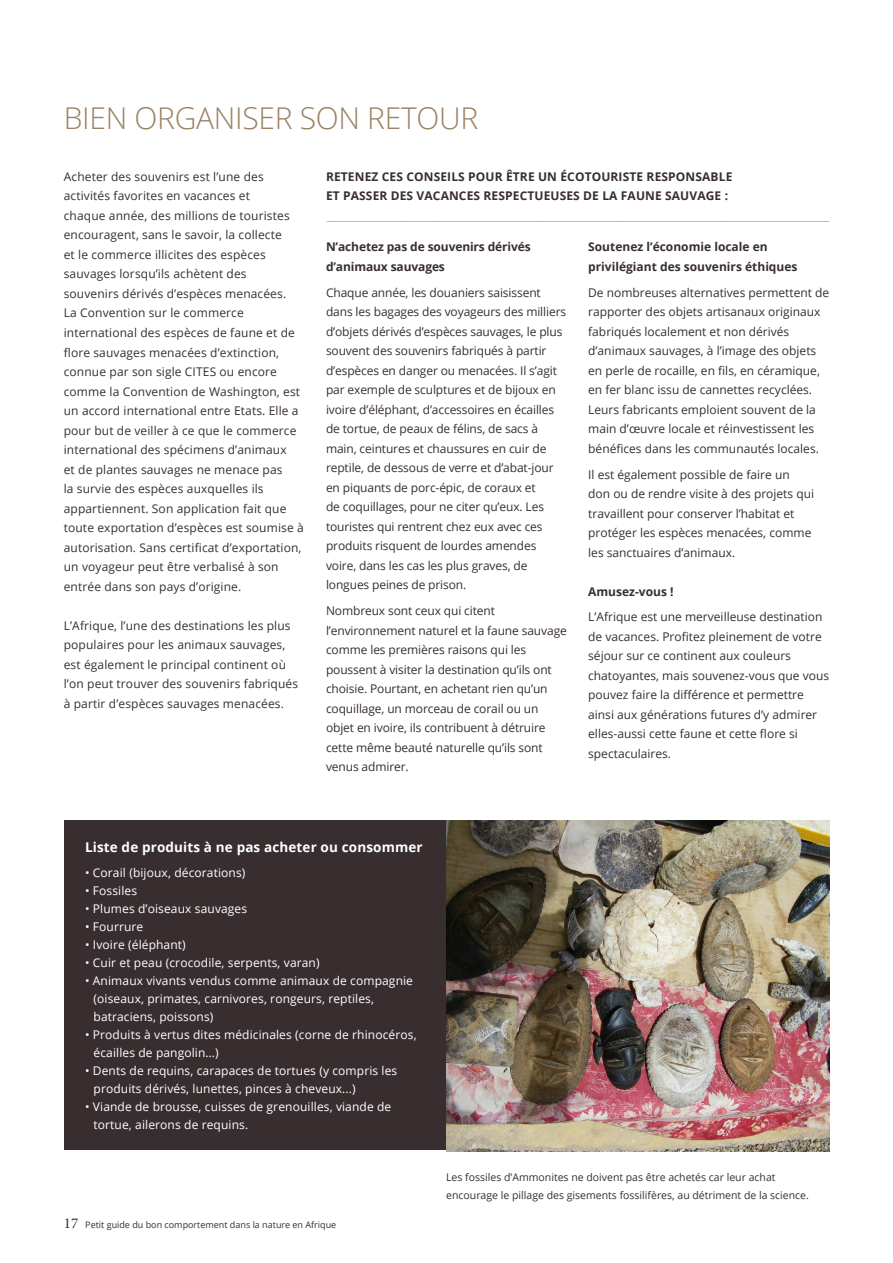
<style>
.page{position:relative;width:893px;height:1263px;background:#fff}
.page>*{position:absolute;margin:0;border:0;box-sizing:border-box;transform-origin:0 0}
.t1{font:300 30px "Open Sans";letter-spacing:-.01em;color:#998162}
.t2{font:700 13.5px "Open Sans";letter-spacing:.01em;color:#fff}
.t3{font:12px/19.5px "Open Sans";color:#382e30}
.t4{font:12px/18px "Open Sans";letter-spacing:.01em;color:#fff}
.t5{font:300 12px "Open Sans";color:#998162}
.t6{font:700 12px/19.5px "Open Sans";color:#382e30}
.t7{font:10.5px/18px "Open Sans";color:#382e30}
.t8{font:9px "Open Sans";color:#382e30}
.s1{font-family:"Minion Pro";font-size:15px}
</style>
<div class="page">
<div style="left:64px;top:821px;width:382px;height:329px;background:#382e30"></div>
<img style="left:446px;top:821px;width:383px;height:331px">
<p class="t1" style="left:64px;top:98px;width:416px">BIEN ORGANISER SON RETOUR</p>
<p class="t3" style="left:64px;top:167px;width:242px">Acheter des souvenirs est l’une des activités favorites en vacances et<br>chaque année, des millions de touristes encouragent, sans le savoir, la collecte<br>et le commerce illicites des espèces sauvages lorsqu’ils achètent des souvenirs dérivés d’espèces menacées.<br>La Convention sur le commerce international des espèces de faune et de flore sauvages menacées d’extinction, connue par son sigle CITES ou encore comme la Convention de Washington, est un accord international entre Etats. Elle a pour but de veiller à ce que le commerce international des spécimens d’animaux<br>et de plantes sauvages ne menace pas<br>la survie des espèces auxquelles ils appartiennent. Son application fait que toute exportation d’espèces est soumise à autorisation. Sans certificat d’exportation, un voyageur peut être verbalisé à son entrée dans son pays d’origine.</p>
<p class="t3" style="left:64px;top:615px;width:236px">L’Afrique, l’une des destinations les plus populaires pour les animaux sauvages, est également le principal continent où l’on peut trouver des souvenirs fabriqués à partir d’espèces sauvages menacées.</p>
<p class="t6" style="left:326px;top:167px;width:408px">RETENEZ CES CONSEILS POUR ÊTRE UN ÉCOTOURISTE RESPONSABLE<br>ET PASSER DES VACANCES RESPECTUEUSES DE LA FAUNE SAUVAGE :</p>
<p class="t5" style="left:326px;top:212px;width:505px">--------------------------------------------------------------------------------------------------------------------------------------------------------------------------------------------------------------------------</p>
<p class="t6" style="left:326px;top:237px;width:206px">N’achetez pas de souvenirs dérivés d’animaux sauvages</p>
<p class="t3" style="left:326px;top:282px;width:242px">Chaque année, les douaniers saisissent dans les bagages des voyageurs des milliers d’objets dérivés d’espèces sauvages, le plus souvent des souvenirs fabriqués à partir d’espèces en danger ou menacées. Il s’agit par exemple de sculptures et de bijoux en ivoire d’éléphant, d’accessoires en écailles de tortue, de peaux de félins, de sacs à main, ceintures et chaussures en cuir de reptile, de dessous de verre et d’abat-jour en piquants de porc-épic, de coraux et<br>de coquillages, pour ne citer qu’eux. Les touristes qui rentrent chez eux avec ces produits risquent de lourdes amendes voire, dans les cas les plus graves, de longues peines de prison.</p>
<p class="t3" style="left:326px;top:601px;width:242px">Nombreux sont ceux qui citent l’environnement naturel et la faune sauvage comme les premières raisons qui les poussent à visiter la destination qu’ils ont choisie. Pourtant, en achetant rien qu’un coquillage, un morceau de corail ou un objet en ivoire, ils contribuent à détruire cette même beauté naturelle qu’ils sont venus admirer.</p>
<p class="t6" style="left:588px;top:237px;width:211px">Soutenez l’économie locale en privilégiant des souvenirs éthiques</p>
<p class="t3" style="left:588px;top:282px;width:242px">De nombreuses alternatives permettent de rapporter des objets artisanaux originaux fabriqués localement et non dérivés d’animaux sauvages, à l’image des objets en perle de rocaille, en fils, en céramique, en fer blanc issu de cannettes recyclées.<br>Leurs fabricants emploient souvent de la main d’œuvre locale et réinvestissent les bénéfices dans les communautés locales.</p>
<p class="t3" style="left:588px;top:464px;width:227px">Il est également possible de faire un don ou de rendre visite à des projets qui travaillent pour conserver l’habitat et protéger les espèces menacées, comme les sanctuaires d’animaux.</p>
<p class="t6" style="left:588px;top:581px;width:87px">Amusez-vous !</p>
<p class="t3" style="left:588px;top:607px;width:242px">L’Afrique est une merveilleuse destination de vacances. Profitez pleinement de votre séjour sur ce continent aux couleurs chatoyantes, mais souvenez-vous que vous pouvez faire la différence et permettre ainsi aux générations futures d’y admirer elles-aussi cette faune et cette flore si spectaculaires.</p>
<p class="t2" style="left:85px;top:838px;width:339px">Liste de produits à ne pas acheter ou consommer</p>
<p class="t4" style="left:85px;top:863px;width:162px">• Corail (bijoux, décorations)</p>
<p class="t4" style="left:85px;top:881px;width:54px">• Fossiles</p>
<p class="t4" style="left:85px;top:899px;width:164px">• Plumes d’oiseaux sauvages</p>
<p class="t4" style="left:85px;top:917px;width:60px">• Fourrure</p>
<p class="t4" style="left:85px;top:935px;width:102px">• Ivoire (éléphant)</p>
<p class="t4" style="left:85px;top:953px;width:236px">• Cuir et peau (crocodile, serpents, varan)</p>
<p class="t4" style="left:94px;top:971px;width:321px;text-indent:-9px">• Animaux vivants vendus comme animaux de compagnie (oiseaux, primates, carnivores, rongeurs, reptiles, batraciens, poissons)</p>
<p class="t4" style="left:94px;top:1025px;width:325px;text-indent:-9px">• Produits à vertus dites médicinales (corne de rhinocéros, écailles de pangolin…)</p>
<p class="t4" style="left:94px;top:1061px;width:305px;text-indent:-9px">• Dents de requins, carapaces de tortues (y compris les produits dérivés, lunettes, pinces à cheveux...)</p>
<p class="t4" style="left:94px;top:1097px;width:299px;text-indent:-9px">• Viande de brousse, cuisses de grenouilles, viande de tortue, ailerons de requins.</p>
<p class="t8" style="left:64px;top:1218px;width:274px"><span class="s1">17</span> Petit guide du bon comportement dans la nature en Afrique</p>
<p class="t7" style="left:446px;top:1168px;width:364px">Les fossiles d’Ammonites ne doivent pas être achetés car leur achat encourage le pillage des gisements fossilifères, au détriment de la science.</p>
</div>
